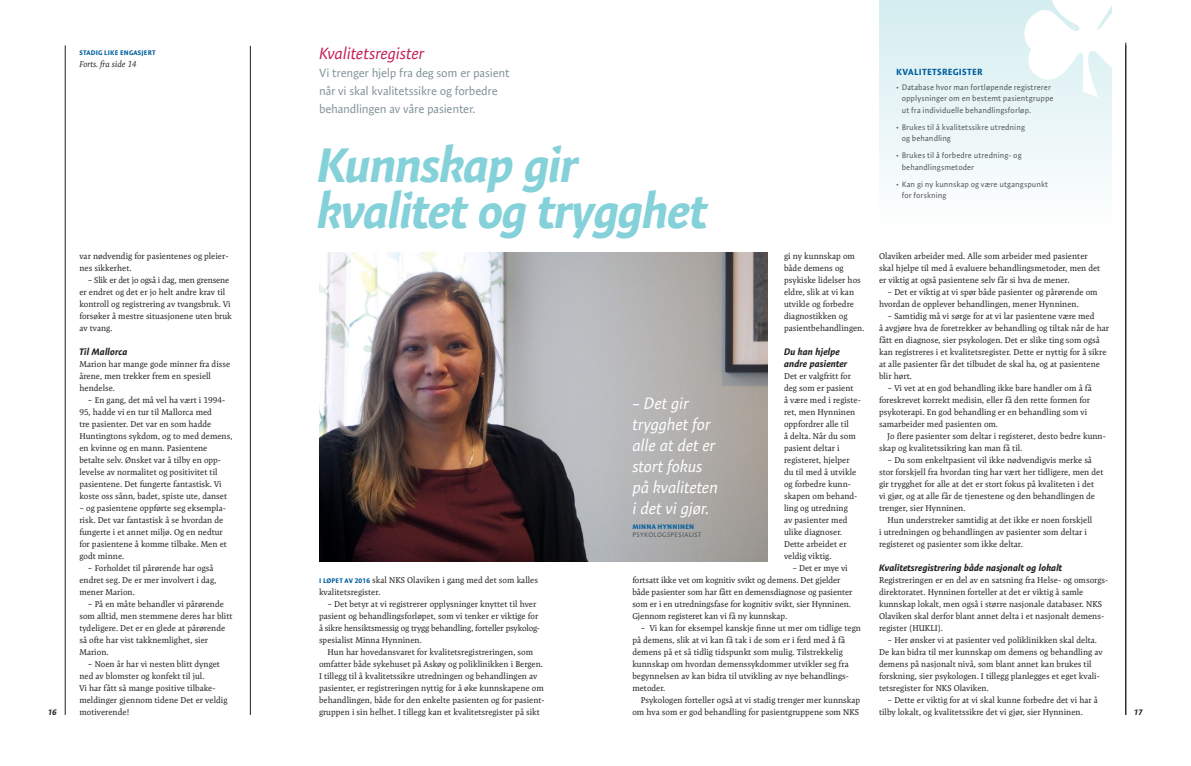
<style>
.page{position:relative;width:1191px;height:766px;background:#fff}
.page>*{position:absolute;margin:0;border:0;box-sizing:border-box;transform-origin:0 0}
.t1{font:italic 700 49px/46px "Expo Sans Pro";letter-spacing:-.03em;color:#84d1d9}
.t2{font:italic 16.5px/21px "Expo Sans Pro";letter-spacing:-.02em;color:#fff}
.t3{font:italic 16.5px "Expo Sans Pro";letter-spacing:-.02em;color:#c72158}
.t4{font:12px/18px "Expo Sans Pro";letter-spacing:-.02em;color:#849599}
.t5{font:italic 700 9.5px/12px "Expo Sans Pro";color:#231f20}
.t6{font:700 9px "Expo Sans Pro";letter-spacing:.03em;color:#005f9f}
.t7{font:8.5px/12px "Expo Serif Pro";color:#231f20}
.t8{font:italic 8.5px "Expo Serif Pro";color:#231f20}
.t9{font:8px/11.4px "Expo Sans Pro";letter-spacing:.01em;color:#515659}
.t10{font:italic 700 8px "Expo Sans Pro";color:#231f20}
.t11{font:700 6.8px "Expo Sans Pro";letter-spacing:.03em;color:#005f9f}
.t12{font:6.8px "Expo Sans Pro";letter-spacing:.055em;color:#515659}
.s1{font-weight:700;font-size:6.8px}
.s2{font-family:"Expo Sans Pro";font-weight:700;font-size:6.8px;color:#005f9f}
</style>
<div class="page">
<hr style="left:65px;top:45px;width:1px;height:669px;background:#231f20">
<hr style="left:1125px;top:43px;width:1px;height:671px;background:#231f20">
<img style="left:319px;top:252px;width:448px;height:309px">
<div style="left:879px;top:0;width:232px;height:227px;background:linear-gradient(to bottom,#d4edf0,#fefefe)"></div>
<svg style="left:1024px;top:0;width:87px;height:98px"></svg>
<hr style="left:250px;top:46px;width:1px;height:668px;background:#231f20">
<p class="t11" style="left:79px;top:48px;width:78px">STADIG LIKE ENGASJERT</p>
<p class="t8" style="left:79px;top:59px;width:59px">Forts. fra side 14</p>
<h2 class="t3" style="left:319px;top:43px;width:107px">Kvalitetsregister</h2>
<h3 class="t4" style="left:319px;top:63px;width:192px">Vi trenger hjelp fra deg som er pasient når vi skal kvalitetssikre og forbedre behandlingen av våre pasienter.</h3>
<h1 class="t1" style="left:317px;top:141px;width:391px">Kunnskap gir kvalitet og trygghet</h1>
<p class="t6" style="left:896px;top:67px;width:88px">KVALITETSREGISTER</p>
<p class="t9" style="left:901px;top:81px;width:153px;text-indent:-6px"><span class="s1">•</span> Database hvor man fortløpende registrerer opplysninger om en bestemt pasientgruppe ut fra individuelle behandlingsforløp.</p>
<p class="t9" style="left:901px;top:121px;width:125px;text-indent:-6px"><span class="s1">•</span> Brukes til å kvalitetssikre utredning og behandling</p>
<p class="t9" style="left:901px;top:150px;width:121px;text-indent:-6px"><span class="s1">•</span> Brukes til å forbedre utredning- og behandlingsmetoder</p>
<p class="t9" style="left:901px;top:178px;width:148px;text-indent:-6px"><span class="s1">•</span> Kan gi ny kunnskap og være utgangspunkt for forskning</p>
<p class="t7" style="left:79px;top:250px;width:151px">var nødvendig for pasientenes og pleier&shy;nes sikkerhet.</p>
<p class="t7" style="left:79px;top:274px;width:154px;text-indent:8px">– Slik er det jo også i dag, men grensene er endret og det er jo helt andre krav til kontroll og registrering av tvangsbruk. Vi forsøker å mestre situasjonene uten bruk av tvang.</p>
<p class="t5" style="left:79px;top:345px;width:50px">Til Mallorca</p>
<p class="t7" style="left:79px;top:358px;width:152px">Marion har mange gode minner fra disse årene, men trekker frem en spesiell hendelse.</p>
<p class="t7" style="left:79px;top:394px;width:155px;text-indent:8px">– En gang, det må vel ha vært i 1994- 95, hadde vi en tur til Mallorca med<br>tre pasienter. Det var en som hadde Huntingtons sykdom, og to med demens, en kvinne og en mann. Pasientene betalte selv. Ønsket var å tilby en opp&shy;levelse av normalitet og positivitet til pasientene. Det fungerte fantastisk. Vi koste oss sånn, badet, spiste ute, danset</p>
<p class="t7" style="left:79px;top:502px;width:149px">– og pasientene oppførte seg eksempla&shy;risk. Det var fantastisk å se hvordan de fungerte i et annet miljø. Og en nedtur for pasientene å komme tilbake. Men et godt minne.</p>
<p class="t7" style="left:79px;top:562px;width:139px;text-indent:8px">– Forholdet til pårørende har også endret seg. De er mer involvert i dag, mener Marion.</p>
<p class="t7" style="left:79px;top:598px;width:155px;text-indent:8px">– På en måte behandler vi pårørende som alltid, men stemmene deres har blitt tydeligere. Det er en glede at pårørende så ofte har vist takknemlighet, sier<br>Marion.</p>
<p class="t7" style="left:79px;top:658px;width:149px;text-indent:8px">– Noen år har vi nesten blitt dynget ned av blomster og konfekt til jul.<br>Vi har fått så mange positive tilbake&shy;meldinger gjennom tidene Det er veldig motiverende!</p>
<p class="t7" style="left:784px;top:250px;width:82px">gi ny kunnskap om både demens og psykiske lidelser hos eldre, slik at vi kan utvikle og forbedre diagnostikken og pasientbehandlingen.</p>
<p class="t5" style="left:784px;top:345px;width:65px">Du kan hjelpe andre pasienter</p>
<p class="t7" style="left:784px;top:370px;width:78px">Det er valgfritt for deg som er pasient<br>å være med i registe&shy;ret, men Hynninen oppfordrer alle til<br>å delta. Når du som pasient deltar i registeret, hjelper du til med å utvikle og forbedre kunn&shy;skapen om behand&shy;ling og utredning<br>av pasienter med ulike diagnoser.<br>Dette arbeidet er veldig viktig.</p>
<p class="t7" style="left:632px;top:562px;width:222px;text-indent:160px">– Det er mye vi fortsatt ikke vet om kognitiv svikt og demens. Det gjelder både pasienter som har fått en demensdiagnose og pasienter som er i en utredningsfase for kognitiv svikt, sier Hynninen.<br>Gjennom registeret kan vi få ny kunnskap.</p>
<p class="t7" style="left:632px;top:622px;width:230px;text-indent:8px">– Vi kan for eksempel kanskje finne ut mer om tidlige tegn på demens, slik at vi kan få tak i de som er i ferd med å få demens på et så tidlig tidspunkt som mulig. Tilstrekkelig kunnskap om hvordan demenssykdommer utvikler seg fra begynnelsen av kan bidra til utvikling av nye behandlings&shy;metoder.</p>
<p class="t7" style="left:632px;top:694px;width:229px;text-align:right">Psykologen forteller også at vi stadig trenger mer kunnskap om hva som er god behandling for pasientgruppene som NKS</p>
<p class="t7" style="left:879px;top:250px;width:223px">Olaviken arbeider med. Alle som arbeider med pasienter skal hjelpe til med å evaluere behandlingsmetoder, men det er viktig at også pasientene selv får si hva de mener.</p>
<p class="t7" style="left:879px;top:286px;width:220px;text-indent:8px">– Det er viktig at vi spør både pasienter og pårørende om hvordan de opplever behandlingen, mener Hynninen.</p>
<p class="t7" style="left:879px;top:310px;width:232px;text-indent:8px">– Samtidig må vi sørge for at vi lar pasientene være med<br>å avgjøre hva de foretrekker av behandling og tiltak når de har fått en diagnose, sier psykologen. Det er slike ting som også kan registreres i et kvalitetsregister. Dette er nyttig for å sikre at alle pasienter får det tilbudet de skal ha, og at pasientene blir hørt.</p>
<p class="t7" style="left:879px;top:382px;width:214px;text-indent:8px">– Vi vet at en god behandling ikke bare handler om å få foreskrevet korrekt medisin, eller få den rette formen for psykoterapi. En god behandling er en behandling som vi samarbeider med pasienten om.</p>
<p class="t7" style="left:879px;top:430px;width:228px;text-indent:8px">Jo flere pasienter som deltar i registeret, desto bedre kunn&shy;skap og kvalitetssikring kan man få til.</p>
<p class="t7" style="left:879px;top:454px;width:226px;text-indent:8px">– Du som enkeltpasient vil ikke nødvendigvis merke så stor forskjell fra hvordan ting har vært her tidligere, men det gir trygghet for alle at det er stort fokus på kvaliteten i det<br>vi gjør, og at alle får de tjenestene og den behandlingen de trenger, sier Hynninen.</p>
<p class="t7" style="left:879px;top:514px;width:215px;text-indent:8px">Hun understreker samtidig at det ikke er noen forskjell i utredningen og behandlingen av pasienter som deltar i registeret og pasienter som ikke deltar.</p>
<p class="t5" style="left:879px;top:561px;width:185px">Kvalitetsregistrering både nasjonalt og lokalt</p>
<p class="t7" style="left:879px;top:574px;width:231px">Registreringen er en del av en satsning fra Helse- og omsorgs&shy;direktoratet. Hynninen forteller at det er viktig å samle kunnskap lokalt, men også i større nasjonale databaser. NKS Olaviken skal derfor blant annet delta i et nasjonalt demens&shy;register (HUKLI).</p>
<p class="t7" style="left:879px;top:634px;width:225px;text-indent:8px">– Her ønsker vi at pasienter ved poliklinikken skal delta.<br>De kan bidra til mer kunnskap om demens og behandling av demens på nasjonalt nivå, som blant annet kan brukes til forskning, sier psykologen. I tillegg planlegges et eget kvali&shy;tetsregister for NKS Olaviken.</p>
<p class="t7" style="left:879px;top:694px;width:220px;text-indent:8px">– Dette er viktig for at vi skal kunne forbedre det vi har å tilby lokalt, og kvalitetssikre det vi gjør, sier Hynninen.</p>
<h2 class="t2" style="left:632px;top:392px;width:87px">– Det gir trygghet for alle at det er stort fokus på kvaliteten i det vi gjør.</h2>
<p class="t11" style="left:632px;top:522px;width:63px">MINNA HYNNINEN</p>
<p class="t12" style="left:632px;top:530px;width:71px">PSYKOLOGSPESIALIST</p>
<p class="t7" style="left:319px;top:574px;width:220px"><span class="s2">I LØPET AV 2016</span> skal NKS Olaviken i gang med det som kalles kvalitetsregister.</p>
<p class="t7" style="left:319px;top:598px;width:222px;text-indent:8px">– Det betyr at vi registrerer opplysninger knyttet til hver pasient og behandlingsforløpet, som vi tenker er viktige for å sikre hensiktsmessig og trygg behandling, forteller psykolog&shy;spesialist Minna Hynninen.</p>
<p class="t7" style="left:319px;top:646px;width:227px;text-indent:8px">Hun har hovedansvaret for kvalitetsregistreringen, som omfatter både sykehuset på Askøy og poliklinikken i Bergen.<br>I tillegg til å kvalitetssikre utredningen og behandlingen av pasienter, er registreringen nyttig for å øke kunnskapene om behandlingen, både for den enkelte pasienten og for pasient&shy;gruppen i sin helhet. I tillegg kan et kvalitetsregister på sikt</p>
<p class="t10" style="left:48px;top:707px;width:10px">16</p>
<p class="t10" style="left:1134px;top:707px;width:10px">17</p>
</div>
